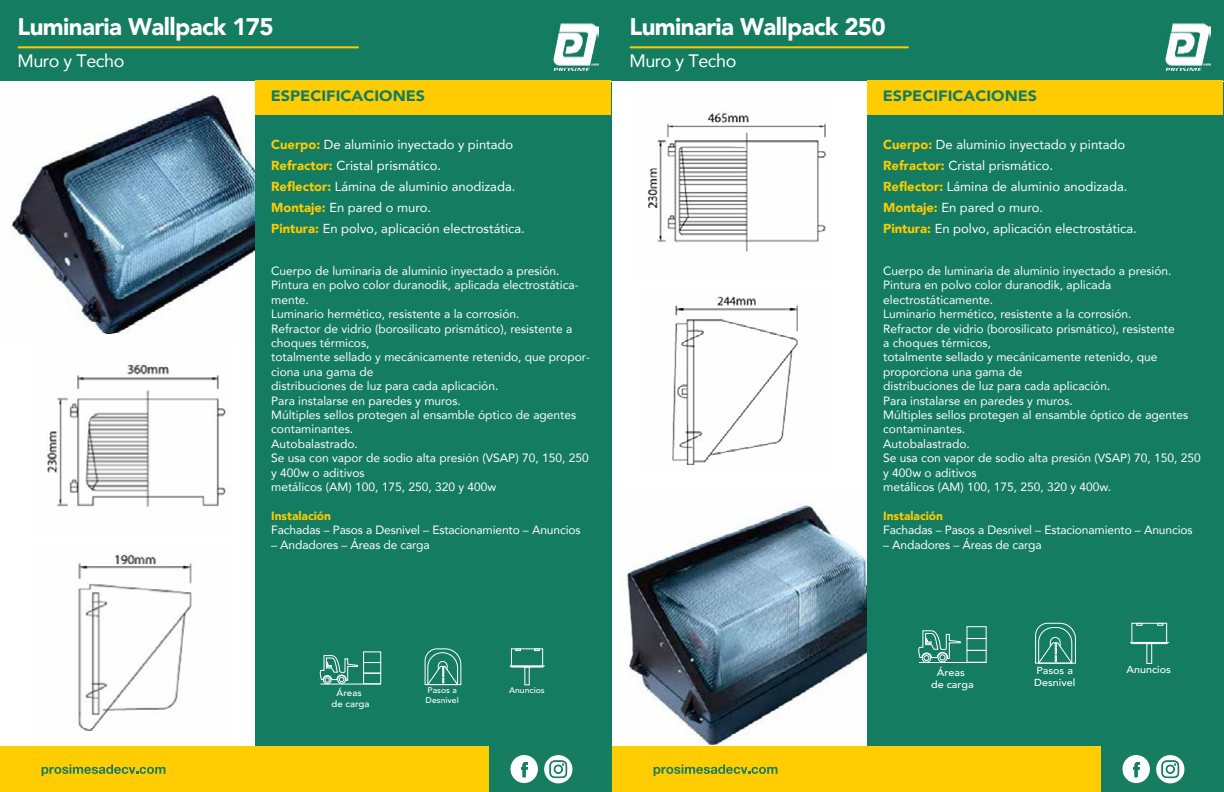
<style>
.page{position:relative;width:1224px;height:792px;background:#fff}
.page>*{position:absolute;margin:0;border:0;box-sizing:border-box;transform-origin:0 0}
.t1{font:900 30px "Avenir";letter-spacing:-.025em;color:#fff}
.t2{font:900 24px "Avenir";letter-spacing:-.025em;color:#fff}
.t3{font:18px "Avenir";letter-spacing:-.025em;color:#fff}
.t4{font:900 15px "Avenir";color:#147c61;scale:1.07 1}
.t5{font:13px/21px "Avenir";color:#fff}
.t6{font:12px/14.4px "Avenir";color:#fff}
.t7{font:900 12px "Avenir";color:#fecc00}
.t8{font:500 10.2px/12.2px "Avenir";color:#fff;text-align:center;scale:1.05 1}
.t9{font:500 9.1px/11px "Avenir";color:#fff;text-align:center;scale:1.05 1}
.t10{font:500 8.2px "Avenir";color:#fff;scale:1.05 1}
.s1{font-weight:900;color:#fecc00}
</style>
<div class="page">
<img style="left:11px;top:94px;width:244px;height:240px">
<img style="left:78px;top:554px;width:114px;height:177px">
<div style="left:0;top:0;width:612px;height:81px;background:#147c61"></div>
<div style="left:255px;top:82px;width:357px;height:675px;background:#147c61"></div>
<img style="left:553px;top:24px;width:45px;height:46px">
<div style="left:255px;top:80px;width:356px;height:35px;background:#fecc00"></div>
<hr style="left:18px;top:46px;width:341px;height:2px;background:#fecc00">
<hr style="left:320px;top:684px;width:61px;height:1px;background:#fff">
<svg style="left:319px;top:655px;width:39px;height:30px"></svg>
<div style="left:363px;top:673px;width:18px;height:11px;border:1px solid #fff"></div>
<div style="left:363px;top:662px;width:18px;height:12px;border:1px solid #fff"></div>
<div style="left:363px;top:652px;width:18px;height:11px;border:1px solid #fff"></div>
<div style="left:511px;top:648px;width:32px;height:18px;border:1px solid #fff"></div>
<svg style="left:509px;top:665px;width:37px;height:3px"></svg>
<svg style="left:515px;top:649px;width:6px;height:2px"></svg>
<svg style="left:534px;top:649px;width:6px;height:2px"></svg>
<svg style="left:424px;top:648px;width:38px;height:38px"></svg>
<img style="left:46px;top:364px;width:180px;height:143px">
<div style="left:0;top:747px;width:596px;height:45px;background:#ffcd02"></div>
<svg style="left:42px;top:764px;width:123px;height:12px"></svg>
<div style="left:490px;top:747px;width:122px;height:45px;background:#177d61"></div>
<svg style="left:510px;top:755px;width:62px;height:28px"></svg>
<img style="left:612px;top:502px;width:255px;height:245px">
<div style="left:612px;top:0;width:612px;height:81px;background:#147c61"></div>
<div style="left:867px;top:82px;width:357px;height:675px;background:#147c61"></div>
<img style="left:1165px;top:24px;width:45px;height:46px">
<div style="left:867px;top:80px;width:356px;height:35px;background:#fecc00"></div>
<hr style="left:630px;top:46px;width:279px;height:2px;background:#fecc00">
<hr style="left:919px;top:662px;width:68px;height:1px;background:#fff">
<svg style="left:918px;top:630px;width:43px;height:33px"></svg>
<div style="left:967px;top:650px;width:20px;height:13px;border:1px solid #fff"></div>
<div style="left:967px;top:638px;width:20px;height:13px;border:1px solid #fff"></div>
<div style="left:967px;top:626px;width:20px;height:13px;border:1px solid #fff"></div>
<div style="left:1132px;top:623px;width:35px;height:20px;border:1px solid #fff"></div>
<div style="left:1146px;top:643px;width:6px;height:21px;border:1px solid #fff"></div>
<svg style="left:1129px;top:642px;width:41px;height:3px"></svg>
<svg style="left:1136px;top:623px;width:6px;height:3px"></svg>
<svg style="left:1157px;top:623px;width:6px;height:3px"></svg>
<svg style="left:1035px;top:623px;width:41px;height:41px"></svg>
<img style="left:672px;top:296px;width:126px;height:169px">
<img style="left:648px;top:112px;width:178px;height:140px">
<div style="left:612px;top:747px;width:596px;height:45px;background:#ffcd02"></div>
<svg style="left:654px;top:764px;width:123px;height:12px"></svg>
<div style="left:1102px;top:747px;width:122px;height:45px;background:#177d61"></div>
<svg style="left:1122px;top:755px;width:62px;height:28px"></svg>
<h2 class="t2" style="left:17px;top:6px;width:258px">Luminaria Wallpack 175</h2>
<h3 class="t3" style="left:17px;top:47px;width:109px">Muro y Techo</h3>
<p class="t4" style="left:271px;top:82px;width:146px">ESPECIFICACIONES</p>
<p class="t5" style="left:271px;top:133px;width:255px"><span class="s1">Cuerpo:</span> De aluminio inyectado y pintado <span class="s1">Refractor:</span> Cristal prismático.<br><span class="s1">Reflector:</span> Lámina de aluminio anodizada.<br><span class="s1">Montaje:</span> En pared o muro.<br><span class="s1">Pintura:</span> En polvo, aplicación electrostática.</p>
<p class="t6" style="left:271px;top:263px;width:320px">Cuerpo de luminaria de aluminio inyectado a presión.<br>Pintura en polvo color duranodik, aplicada electrostática&shy;mente.<br>Luminario hermético, resistente a la corrosión.<br>Refractor de vidrio (borosilicato prismático), resistente a choques térmicos,<br>totalmente sellado y mecánicamente retenido, que propor&shy;ciona una gama de<br>distribuciones de luz para cada aplicación.<br>Para instalarse en paredes y muros.<br>Múltiples sellos protegen al ensamble óptico de agentes contaminantes.<br>Autobalastrado.<br>Se usa con vapor de sodio alta presión (VSAP) 70, 150, 250 y 400w o aditivos<br>metálicos (AM) 100, 175, 250, 320 y 400w</p>
<p class="t7" style="left:271px;top:505px;width:61px">Instalación</p>
<p class="t6" style="left:271px;top:522px;width:311px">Fachadas – Pasos a Desnivel – Estacionamiento – Anuncios</p>
<p class="t6" style="left:271px;top:537px;width:160px">– Andadores – Áreas de carga</p>
<h1 class="t1" style="left:295px;top:389px;width:304px">VARILLA COBRIZADA</h1>
<h2 class="t2" style="left:629px;top:6px;width:258px">Luminaria Wallpack 250</h2>
<h3 class="t3" style="left:629px;top:47px;width:109px">Muro y Techo</h3>
<p class="t4" style="left:883px;top:82px;width:146px">ESPECIFICACIONES</p>
<p class="t5" style="left:883px;top:133px;width:255px"><span class="s1">Cuerpo:</span> De aluminio inyectado y pintado <span class="s1">Refractor:</span> Cristal prismático.<br><span class="s1">Reflector:</span> Lámina de aluminio anodizada.<br><span class="s1">Montaje:</span> En pared o muro.<br><span class="s1">Pintura:</span> En polvo, aplicación electrostática.</p>
<p class="t6" style="left:883px;top:263px;width:319px">Cuerpo de luminaria de aluminio inyectado a presión.<br>Pintura en polvo color duranodik, aplicada electrostáticamente.<br>Luminario hermético, resistente a la corrosión.<br>Refractor de vidrio (borosilicato prismático), resistente<br>a choques térmicos,<br>totalmente sellado y mecánicamente retenido, que proporciona una gama de<br>distribuciones de luz para cada aplicación.<br>Para instalarse en paredes y muros.<br>Múltiples sellos protegen al ensamble óptico de agentes contaminantes.<br>Autobalastrado.<br>Se usa con vapor de sodio alta presión (VSAP) 70, 150, 250 y 400w o aditivos<br>metálicos (AM) 100, 175, 250, 320 y 400w.</p>
<p class="t7" style="left:883px;top:505px;width:61px">Instalación</p>
<p class="t6" style="left:883px;top:522px;width:311px">Fachadas – Pasos a Desnivel – Estacionamiento – Anuncios</p>
<p class="t6" style="left:883px;top:537px;width:160px">– Andadores – Áreas de carga</p>
<p class="t9" style="left:331px;top:687px;width:38px">Áreas de carga</p>
<p class="t10" style="left:428px;top:683px;width:29px">Pasos a</p>
<p class="t10" style="left:509px;top:683px;width:36px">Anuncios</p>
<p class="t10" style="left:426px;top:693px;width:33px">Desnivel</p>
<p class="t8" style="left:931px;top:666px;width:42px">Áreas de carga</p>
<p class="t8" style="left:1036px;top:664px;width:36px">Pasos a</p>
<p class="t8" style="left:1127px;top:663px;width:44px">Anuncios</p>
<p class="t8" style="left:1034px;top:676px;width:41px">Desnivel</p>
</div>
